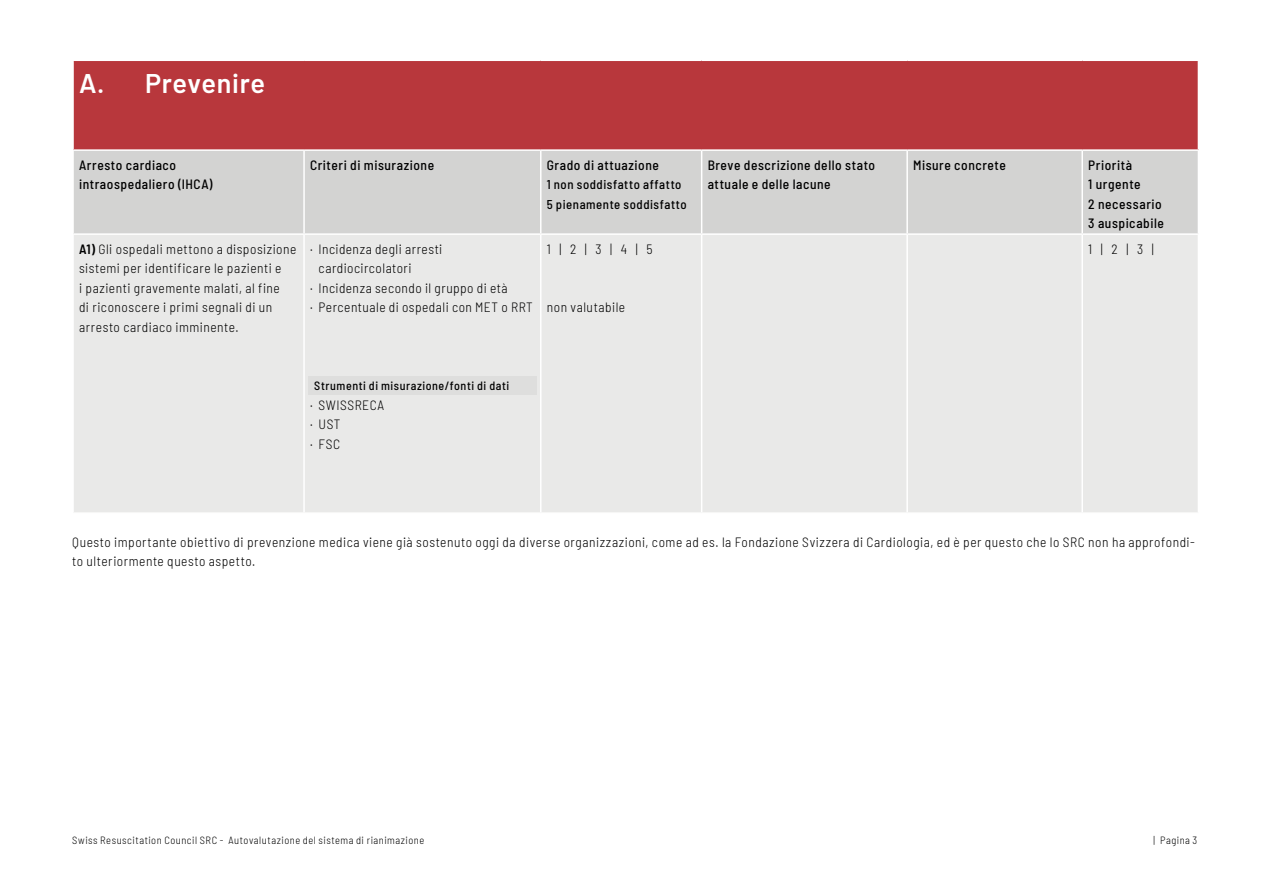
<style>
.page{position:relative;width:1263px;height:893px;background:#fff}
.page>*{position:absolute;margin:0;border:0;box-sizing:border-box;transform-origin:0 0}
.t1{font:600 27px "Barlow";letter-spacing:.025em;color:#fff}
.t2{font:300 semi-condensed 13.5px/19.5px "Barlow";letter-spacing:.04em;color:#000}
.t3{font:500 semi-condensed 13.5px/19.5px "Barlow";letter-spacing:.04em;color:#000}
.t4{font:500 semi-condensed 12.75px/19.5px "Barlow";letter-spacing:.045em;color:#000}
.t5{font:500 semi-condensed 12px "Barlow";letter-spacing:.045em;color:#000}
.t6{font:300 semi-condensed 10.5px "Barlow";letter-spacing:.05em;color:#000}
.s1{font-weight:600}
</style>
<div class="page">
<div style="left:73px;top:60px;width:1125px;height:90px;background:#b8373c"></div>
<div style="left:73px;top:150px;width:231px;height:84px;background:#d3d3d2"></div>
<div style="left:304px;top:150px;width:237px;height:84px;background:#d3d3d2"></div>
<div style="left:541px;top:150px;width:161px;height:84px;background:#d3d3d2"></div>
<div style="left:702px;top:151px;width:496px;height:82px;background:#d3d3d2"></div>
<div style="left:907px;top:150px;width:175px;height:84px;background:#d3d3d2"></div>
<div style="left:74px;top:235px;width:1124px;height:277px;background:#e9e9e8"></div>
<hr style="left:72px;top:151px;width:2px;height:82px;background:#fff">
<hr style="left:303px;top:151px;width:2px;height:82px;background:#fff">
<hr style="left:540px;top:151px;width:1px;height:82px;background:#fff">
<hr style="left:701px;top:151px;width:1px;height:82px;background:#fff">
<hr style="left:906px;top:151px;width:2px;height:82px;background:#fff">
<hr style="left:1081px;top:151px;width:2px;height:82px;background:#fff">
<hr style="left:72px;top:233px;width:232px;height:2px;background:#fff">
<hr style="left:304px;top:233px;width:237px;height:2px;background:#fff">
<hr style="left:303px;top:235px;width:2px;height:277px;background:#fff">
<hr style="left:541px;top:233px;width:161px;height:2px;background:#fff">
<hr style="left:540px;top:235px;width:1px;height:277px;background:#fff">
<hr style="left:701px;top:235px;width:1px;height:277px;background:#fff">
<hr style="left:907px;top:233px;width:175px;height:2px;background:#fff">
<hr style="left:906px;top:235px;width:2px;height:277px;background:#fff">
<hr style="left:1081px;top:235px;width:2px;height:277px;background:#fff">
<hr style="left:72px;top:60px;width:232px;height:1px;background:#fff">
<hr style="left:72px;top:61px;width:2px;height:88px;background:#fff">
<hr style="left:304px;top:60px;width:237px;height:1px;background:#fff">
<hr style="left:541px;top:60px;width:161px;height:1px;background:#fff">
<hr style="left:702px;top:60px;width:205px;height:1px;background:#fff">
<hr style="left:907px;top:60px;width:175px;height:1px;background:#fff">
<hr style="left:1082px;top:60px;width:117px;height:1px;background:#fff">
<hr style="left:72px;top:149px;width:232px;height:2px;background:#fff">
<hr style="left:304px;top:149px;width:237px;height:2px;background:#fff">
<hr style="left:541px;top:149px;width:161px;height:2px;background:#fff">
<hr style="left:702px;top:149px;width:205px;height:2px;background:#fff">
<hr style="left:907px;top:149px;width:175px;height:2px;background:#fff">
<hr style="left:1082px;top:149px;width:117px;height:2px;background:#fff">
<div style="left:308px;top:376px;width:229px;height:19px;background:#dededd"></div>
<h1 class="t1" style="left:79px;top:64px;width:188px">A. Prevenire</h1>
<p class="t3" style="left:79px;top:154px;width:135px">Arresto cardiaco intraospedaliero (IHCA)</p>
<p class="t3" style="left:310px;top:154px;width:126px">Criteri di misurazione</p>
<p class="t3" style="left:547px;top:154px;width:114px">Grado di attuazione</p>
<p class="t4" style="left:547px;top:174px;width:141px">1 non soddisfatto affatto<br>5 pienamente soddisfatto</p>
<p class="t2" style="left:79px;top:238px;width:219px"><span class="s1">A1)</span> Gli ospedali mettono a disposizione sistemi per identificare le pazienti e<br>i pazienti gravemente malati, al fine<br>di riconoscere i primi segnali di un arresto cardiaco imminente.</p>
<p class="t2" style="left:310px;top:238px;width:134px">· Incidenza degli arresti</p>
<p class="t2" style="left:319px;top:257px;width:95px">cardiocircolatori</p>
<p class="t2" style="left:310px;top:277px;width:199px">· Incidenza secondo il gruppo di età</p>
<p class="t2" style="left:310px;top:296px;width:224px">· Percentuale di ospedali con MET o RRT</p>
<p class="t2" style="left:547px;top:238px;width:107px">1 | 2 | 3 | 4 | 5</p>
<p class="t2" style="left:547px;top:296px;width:80px">non valutabile</p>
<p class="t5" style="left:314px;top:377px;width:196px">Strumenti di misurazione/fonti di dati</p>
<p class="t2" style="left:310px;top:394px;width:75px">· SWISSRECA · UST<br>· FSC</p>
<p class="t3" style="left:708px;top:154px;width:169px">Breve descrizione dello stato attuale e delle lacune</p>
<p class="t3" style="left:913px;top:154px;width:94px">Misure concrete</p>
<p class="t3" style="left:1088px;top:154px;width:77px">Priorità<br>1 urgente<br>2 necessario<br>3 auspicabile</p>
<p class="t2" style="left:1088px;top:238px;width:67px">1 | 2 | 3 |</p>
<p class="t2" style="left:72px;top:531px;width:1124px">Questo importante obiettivo di prevenzione medica viene già sostenuto oggi da diverse organizzazioni, come ad es. la Fondazione Svizzera di Cardiologia, ed è per questo che lo SRC non ha approfondi&shy;to ulteriormente questo aspetto.</p>
<p class="t6" style="left:72px;top:833px;width:354px">Swiss Resuscitation Council SRC - Autovalutazione del sistema di rianimazione</p>
<p class="t6" style="left:1153px;top:833px;width:45px">| Pagina 3</p>
</div>
